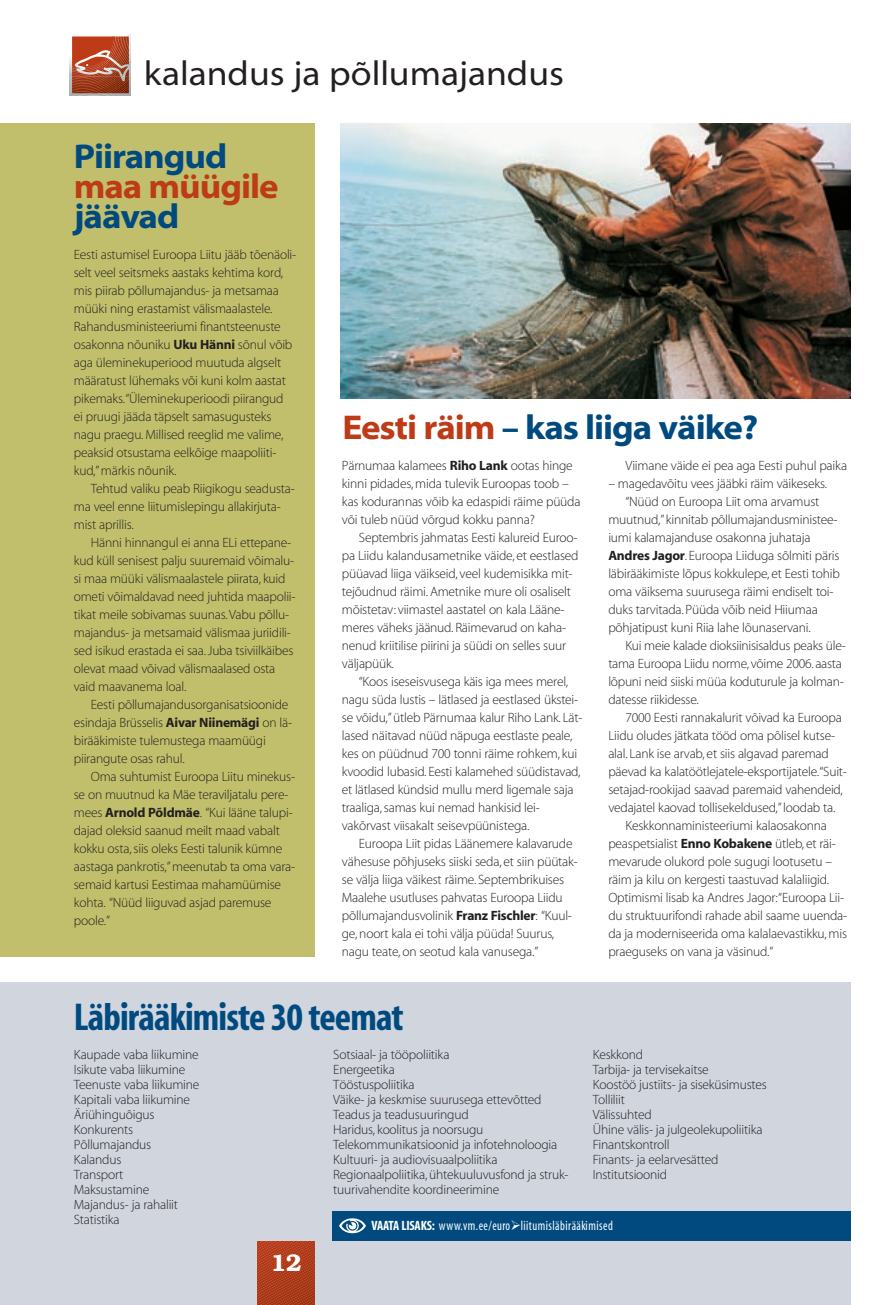
<style>
.page{position:relative;width:893px;height:1305px;background:#fff}
.page>*{position:absolute;margin:0;border:0;box-sizing:border-box;transform-origin:0 0}
.t1{font:39px "Myriad MM 700 300";letter-spacing:-.02em;color:#004a7f}
.t2{font:34.5px "Myriad MM 700 700";letter-spacing:-.03em;color:#004a7f}
.t3{font:34.5px "Myriad MM 400 700";color:#231f20}
.t4{font:34.5px "Myriad MM 700 700";letter-spacing:-.03em;color:#bd3b17}
.t5{font:600 24px "Bookman";color:#fff}
.t6{font:13.5px/18px "Myriad MM 215 600";letter-spacing:-.015em;color:#231f20}
.t7{font:13.5px "Myriad MM 400 300";letter-spacing:.04em;color:#fff;scale:.9 1}
.s1{font-family:"Myriad MM 700 600"}
.s2{color:#bd3b17}
.s3{font-family:"Myriad MM 700 300"}
</style>
<div class="page">
<div style="left:0;top:123px;width:315px;height:833px;background:#c1bf6c"></div>
<div style="left:0;top:983px;width:850px;height:322px;background:#d0d5de"></div>
<svg style="left:257px;top:1241px;width:58px;height:64px;background:#ae3d1c"></svg>
<img style="left:340px;top:123px;width:510px;height:275px">
<svg style="left:70px;top:34px;width:61px;height:62px;background:#b5644c"></svg>
<div style="left:332px;top:1212px;width:518px;height:29px;background:#004a7f"></div>
<svg style="left:339px;top:1218px;width:27px;height:15px"></svg>
<h2 class="t3" style="left:144px;top:60px;width:421px">kalandus ja põllumajandus</h2>
<h2 class="t2" style="left:74px;top:143px;width:155px">Piirangud</h2>
<h2 class="t4" style="left:74px;top:173px;width:206px">maa müügile</h2>
<h2 class="t2" style="left:74px;top:203px;width:107px">jäävad</h2>
<p class="t6" style="left:74px;top:247px;width:224px">Eesti astumisel Euroopa Liitu jääb tõenäoli&shy;selt veel seitsmeks aastaks kehtima kord, mis piirab põllumajandus- ja metsamaa müüki ning erastamist välismaalastele.<br>Rahandusministeeriumi finantsteenuste osakonna nõuniku <span class="s1">Uku Hänni</span> sõnul võib aga üleminekuperiood muutuda algselt määratust lühemaks või kuni kolm aastat pikemaks.“Üleminekuperioodi piirangud<br>ei pruugi jääda täpselt samasugusteks nagu praegu. Millised reeglid me valime, peaksid otsustama eelkõige maapoliiti&shy;kud,”märkis nõunik.</p>
<p class="t6" style="left:74px;top:481px;width:222px;text-indent:17px">Tehtud valiku peab Riigikogu seadusta&shy;ma veel enne liitumislepingu allakirjuta&shy;mist aprillis.</p>
<p class="t6" style="left:74px;top:535px;width:223px;text-indent:17px">Hänni hinnangul ei anna ELi ettepane&shy;kud küll senisest palju suuremaid võimalu&shy;si maa müüki välismaalastele piirata, kuid ometi võimaldavad need juhtida maapolii&shy;tikat meile sobivamas suunas.Vabu põllu&shy;majandus- ja metsamaid välismaa juriidili&shy;sed isikud erastada ei saa. Juba tsiviilkäibes olevat maad võivad välismaalased osta vaid maavanema loal.</p>
<p class="t6" style="left:74px;top:697px;width:220px;text-indent:17px">Eesti põllumajandusorganisatsioonide esindaja Brüsselis <span class="s1">Aivar Niinemägi</span> on lä&shy;birääkimiste tulemustega maamüügi piirangute osas rahul.</p>
<p class="t6" style="left:74px;top:769px;width:223px;text-indent:17px">Oma suhtumist Euroopa Liitu minekus&shy;se on muutnud ka Mäe teraviljatalu pere&shy;mees <span class="s1">Arnold Põldmäe</span>. “Kui lääne talupi&shy;dajad oleksid saanud meilt maad vabalt kokku osta, siis oleks Eesti talunik kümne aastaga pankrotis,”meenutab ta oma vara&shy;semaid kartusi Eestimaa mahamüümise kohta. “Nüüd liiguvad asjad paremuse poole.”</p>
<h2 class="t2" style="left:342px;top:415px;width:417px"><span class="s2">Eesti räim</span> – kas liiga väike?</h2>
<p class="t6" style="left:342px;top:457px;width:240px">Pärnumaa kalamees <span class="s1">Riho Lank</span> ootas hinge kinni pidades, mida tulevik Euroopas toob – kas kodurannas võib ka edaspidi räime püüda või tuleb nüüd võrgud kokku panna?</p>
<p class="t6" style="left:342px;top:529px;width:238px;text-indent:17px">Septembris jahmatas Eesti kalureid Euroo&shy;pa Liidu kalandusametnike väide, et eestlased püüavad liiga väikseid, veel kudemisikka mit&shy;tejõudnud räimi. Ametnike mure oli osaliselt mõistetav: viimastel aastatel on kala Lääne&shy;meres väheks jäänud. Räimevarud on kaha&shy;nenud kriitilise piirini ja süüdi on selles suur väljapüük.</p>
<p class="t6" style="left:342px;top:673px;width:242px;text-indent:17px">“Koos iseseisvusega käis iga mees merel, nagu süda lustis – lätlased ja eestlased ükstei&shy;se võidu,”ütleb Pärnumaa kalur Riho Lank. Lät&shy;lased näitavad nüüd näpuga eestlaste peale, kes on püüdnud 700 tonni räime rohkem, kui kvoodid lubasid. Eesti kalamehed süüdistavad, et lätlased kündsid mullu merd ligemale saja traaliga, samas kui nemad hankisid lei&shy;vakõrvast viisakalt seisevpüünistega.</p>
<p class="t6" style="left:342px;top:835px;width:237px;text-indent:17px">Euroopa Liit pidas Läänemere kalavarude vähesuse põhjuseks siiski seda, et siin püütak&shy;se välja liiga väikest räime. Septembrikuises Maalehe usutluses pahvatas Euroopa Liidu põllumajandusvolinik <span class="s1">Franz Fischler</span>: “Kuul&shy;ge, noort kala ei tohi välja püüda! Suurus, nagu teate, on seotud kala vanusega.”</p>
<p class="t6" style="left:625px;top:457px;width:223px">Viimane väide ei pea aga Eesti puhul paika</p>
<p class="t6" style="left:608px;top:475px;width:220px">– magedavõitu vees jääbki räim väikeseks.</p>
<p class="t6" style="left:625px;top:493px;width:195px">“Nüüd on Euroopa Liit oma arvamust</p>
<p class="t6" style="left:608px;top:511px;width:231px">muutnud,”kinnitab põllumajandusministee-</p>
<p class="t6" style="left:608px;top:529px;width:204px">iumi kalamajanduse osakonna juhataja</p>
<p class="t6" style="left:608px;top:547px;width:233px"><span class="s1">Andres Jagor</span>. Euroopa Liiduga sõlmiti päris</p>
<p class="t6" style="left:608px;top:565px;width:233px">läbirääkimiste lõpus kokkulepe, et Eesti tohib</p>
<p class="t6" style="left:608px;top:583px;width:227px">oma väiksema suurusega räimi endiselt toi-</p>
<p class="t6" style="left:608px;top:601px;width:211px">duks tarvitada. Püüda võib neid Hiiumaa</p>
<p class="t6" style="left:608px;top:619px;width:204px">põhjatipust kuni Riia lahe lõunaservani.</p>
<p class="t6" style="left:625px;top:637px;width:222px">Kui meie kalade dioksiinisisaldus peaks üle-</p>
<p class="t6" style="left:608px;top:655px;width:235px">tama Euroopa Liidu norme, võime 2006. aasta</p>
<p class="t6" style="left:608px;top:673px;width:237px">lõpuni neid siiski müüa koduturule ja kolman-</p>
<p class="t6" style="left:608px;top:691px;width:92px">datesse riikidesse.</p>
<p class="t6" style="left:625px;top:709px;width:218px">7000 Eesti rannakalurit võivad ka Euroopa</p>
<p class="t6" style="left:608px;top:727px;width:228px">Liidu oludes jätkata tööd oma põlisel kutse-</p>
<p class="t6" style="left:608px;top:745px;width:222px">alal. Lank ise arvab, et siis algavad paremad</p>
<p class="t6" style="left:608px;top:763px;width:240px">päevad ka kalatöötlejatele-eksportijatele.“Suit-</p>
<p class="t6" style="left:608px;top:781px;width:236px">setajad-rookijad saavad paremaid vahendeid,</p>
<p class="t6" style="left:608px;top:799px;width:229px">vedajatel kaovad tollisekeldused,”loodab ta.</p>
<p class="t6" style="left:625px;top:817px;width:203px">Keskkonnaministeeriumi kalaosakonna</p>
<p class="t6" style="left:608px;top:835px;width:229px">peaspetsialist <span class="s1">Enno Kobakene</span> ütleb, et räi-</p>
<p class="t6" style="left:608px;top:853px;width:225px">mevarude olukord pole sugugi lootusetu –</p>
<p class="t6" style="left:608px;top:871px;width:222px">räim ja kilu on kergesti taastuvad kalaliigid.</p>
<p class="t6" style="left:608px;top:889px;width:237px">Optimismi lisab ka Andres Jagor:“Euroopa Lii-</p>
<p class="t6" style="left:608px;top:907px;width:240px">du struktuurifondi rahade abil saame uuenda-</p>
<p class="t6" style="left:608px;top:925px;width:240px">da ja moderniseerida oma kalalaevastikku, mis</p>
<p class="t6" style="left:608px;top:943px;width:166px">praeguseks on vana ja väsinud.”</p>
<h1 class="t1" style="left:74px;top:1002px;width:331px">Läbirääkimiste 30 teemat</h1>
<p class="t6" style="left:74px;top:1048px;width:127px;line-height:15px">Kaupade vaba liikumine<br>Isikute vaba liikumine<br>Teenuste vaba liikumine<br>Kapitali vaba liikumine<br>Äriühinguõigus<br>Konkurents<br>Põllumajandus<br>Kalandus<br>Transport<br>Maksustamine<br>Majandus- ja rahaliit<br>Statistika</p>
<p class="t6" style="left:333px;top:1048px;width:237px;line-height:15px">Sotsiaal- ja tööpoliitika<br>Energeetika<br>Tööstuspoliitika<br>Väike- ja keskmise suurusega ettevõtted<br>Teadus ja teadusuuringud<br>Haridus, koolitus ja noorsugu<br>Telekommunikatsioonid ja infotehnoloogia<br>Kultuuri- ja audiovisuaalpoliitika<br>Regionaalpoliitika, ühtekuuluvusfond ja struk&shy;tuurivahendite koordineerimine</p>
<p class="t6" style="left:592px;top:1048px;width:175px;line-height:15px">Keskkond<br>Tarbija- ja tervisekaitse<br>Koostöö justiits- ja siseküsimustes<br>Tolliliit<br>Välissuhted<br>Ühine välis- ja julgeolekupoliitika<br>Finantskontroll<br>Finants- ja eelarvesätted<br>Institutsioonid</p>
<p class="t7" style="left:371px;top:1221px;width:270px"><span class="s3">VAATA LISAKS:</span> www.vm.ee/euro liitumisläbirääkimised</p>
<h3 class="t5" style="left:270px;top:1253px;width:33px">12</h3>
</div>
